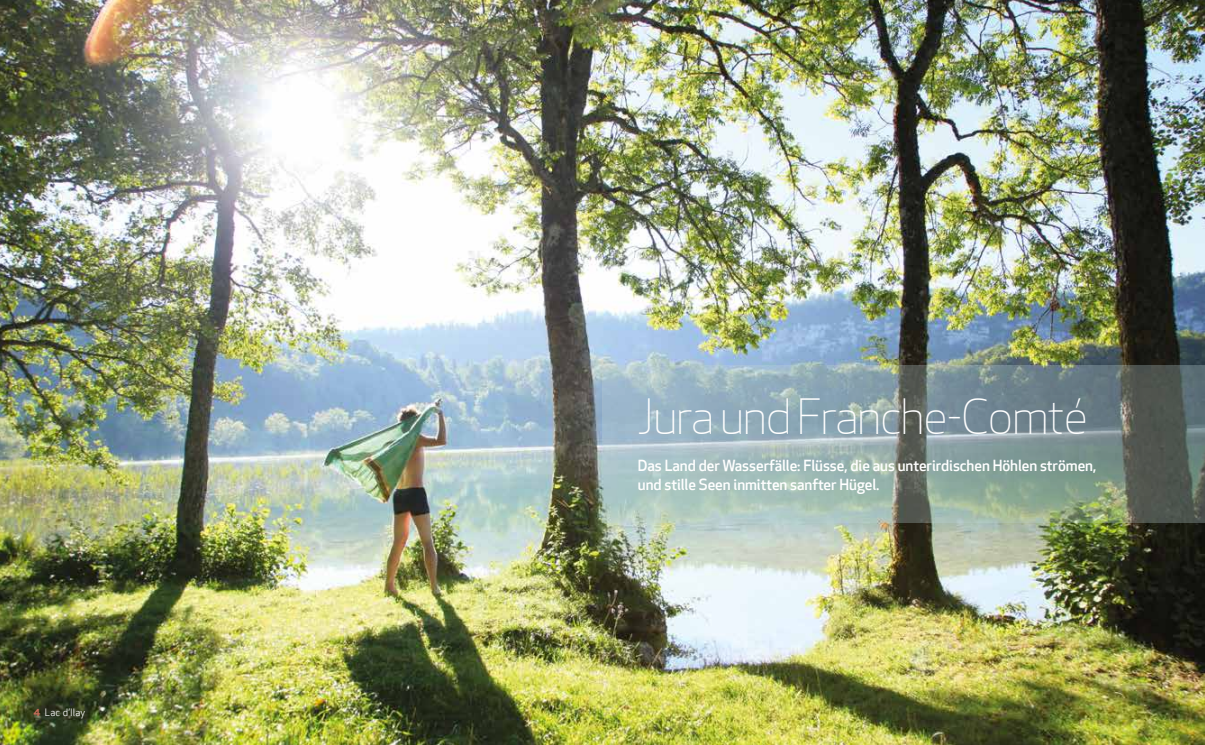
<style>
.page{position:relative;width:1205px;height:745px;background:#fff}
.page>*{position:absolute;margin:0;border:0;box-sizing:border-box;transform-origin:0 0}
.t1{font:300 47.5px "Apex New";letter-spacing:-.025em;color:#fff}
.t2{font:500 15px/18.8px "Apex New";letter-spacing:-.005em;color:#fff}
.t3{font:10px "Apex New";letter-spacing:.015em;color:#fafafa}
.s1{font-family:"Apex New PS Medium Caps";font-size:13.75px;color:#c86d59}
</style>
<div class="page">
<img style="left:0;top:0;width:1205px;height:744px">
<svg style="left:602px;top:365px;width:603px;height:158px;background:#889d9c"></svg>
<p class="t3" style="left:34px;top:706px;width:53px"><span class="s1">4</span> Lac d’Ilay</p>
<h1 class="t1" style="left:638px;top:389px;width:452px">Jura und Franche-Comté</h1>
<p class="t2" style="left:638px;top:456px;width:460px">Das Land der Wasserfälle: Flüsse, die aus unterirdischen Höhlen strömen, und stille Seen inmitten sanfter Hügel.</p>
</div>
